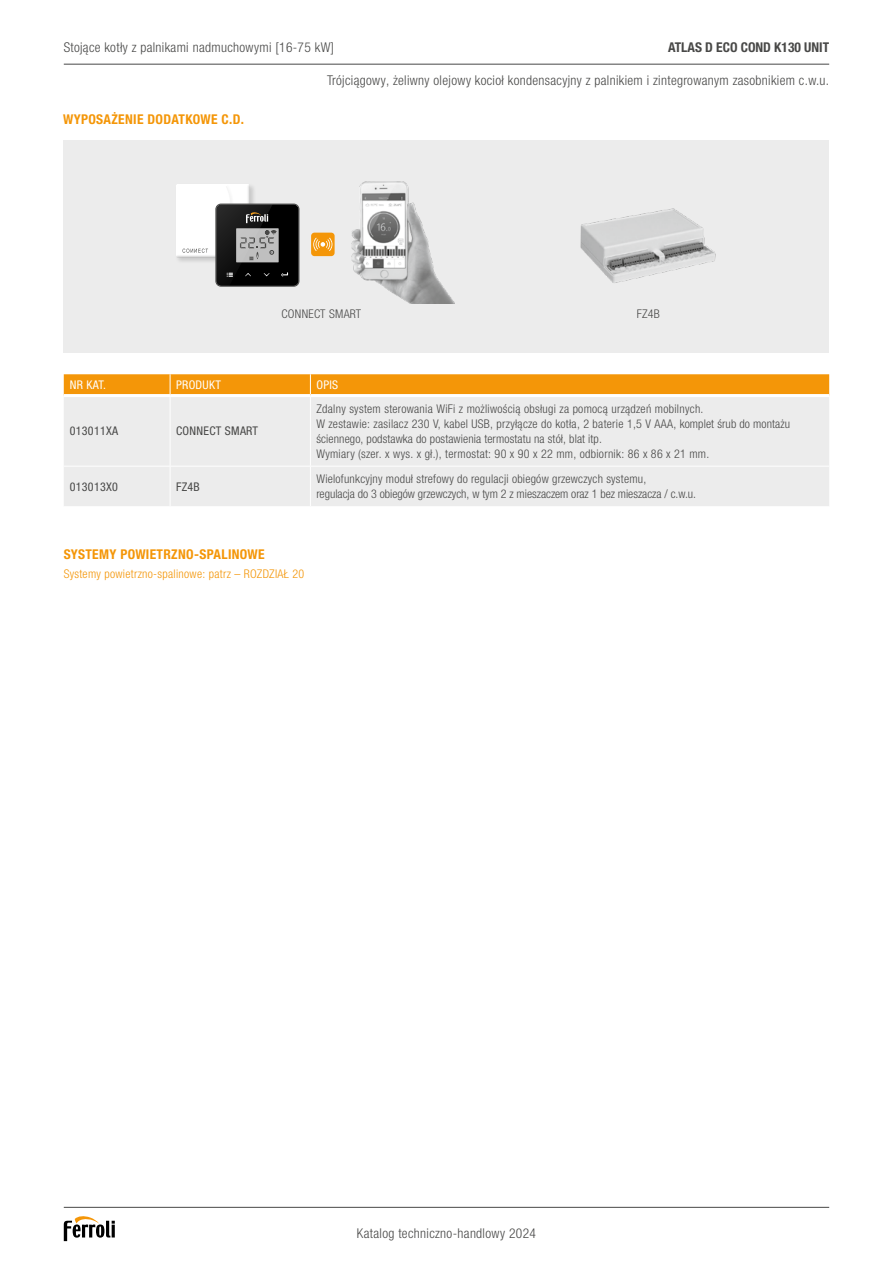
<style>
.page{position:relative;width:893px;height:1263px;background:#fff}
.page>*{position:absolute;margin:0;border:0;box-sizing:border-box;transform-origin:0 0}
.t1{font:300 condensed 13.5px "Helvetica Neue LTW1 G";letter-spacing:.025em;color:#484847}
.t2{font:700 condensed 13.5px "Helvetica Neue LTW1 G";letter-spacing:.025em;color:#f49608}
.t3{font:700 condensed 13.5px "Helvetica Neue LTW1 G";color:#484847}
.t4{font:300 condensed 12px/15px "Helvetica Neue LTW1 G";letter-spacing:.02em;color:#484847}
.t5{font:300 condensed 12px "Helvetica Neue LTW1 G";letter-spacing:.025em;color:#f49608}
.t6{font:condensed 12px "Helvetica Neue LTW1 G";letter-spacing:.025em;color:#484847}
.t7{font:condensed 12px "Helvetica Neue LTW1 G";letter-spacing:.025em;color:#fff}
</style>
<div class="page">
<div style="left:64px;top:397px;width:765px;height:109px;background:#ececec"></div>
<hr style="left:310px;top:397px;width:1px;height:69px;background:#fff">
<hr style="left:64px;top:466px;width:106px;height:1px;background:#fff">
<hr style="left:170px;top:466px;width:140px;height:1px;background:#fff">
<hr style="left:310px;top:466px;width:519px;height:1px;background:#fff">
<hr style="left:170px;top:466px;width:1px;height:40px;background:#fff">
<hr style="left:310px;top:466px;width:1px;height:40px;background:#fff">
<div style="left:64px;top:374px;width:765px;height:20px;background:#f49608"></div>
<hr style="left:170px;top:397px;width:1px;height:69px;background:#fff">
<hr style="left:64px;top:1207px;width:765px;height:1px;background:#484847">
<svg style="left:64px;top:1216px;width:51px;height:25px"></svg>
<hr style="left:64px;top:64px;width:765px;height:1px;background:#484847">
<div style="left:64px;top:140px;width:765px;height:213px;background:#ececec"></div>
<img style="left:580px;top:208px;width:136px;height:75px">
<div style="left:311px;top:233px;width:24px;height:23px;background:#f49608;border-radius:3px"></div>
<svg style="left:313px;top:238px;width:19px;height:13px"></svg>
<img style="left:352px;top:181px;width:102px;height:123px">
<div style="left:175px;top:183px;width:81px;height:81px;background:#000;opacity:.15"></div>
<div style="left:174px;top:182px;width:76px;height:76px;background:#000;opacity:.25"></div>
<div style="left:216px;top:182px;width:17px;height:74px;background:#ebebeb"></div>
<div style="left:217px;top:184px;width:18px;height:75px;background:#fff"></div>
<svg style="left:183px;top:249px;width:25px;height:4px"></svg>
<div style="left:216px;top:204px;width:83px;height:82px;background:#000;border-radius:5px"></div>
<svg style="left:216px;top:186px;width:72px;height:100px"></svg>
<p class="t3" style="left:668px;top:39px;width:163px">ATLAS D ECO COND K130 UNIT</p>
<p class="t1" style="left:327px;top:72px;width:504px">Trójciągowy, żeliwny olejowy kocioł kondensacyjny z palnikiem i zintegrowanym zasobnikiem c.w.u.</p>
<p class="t1" style="left:64px;top:40px;width:272px">Stojące kotły z palnikami nadmuchowymi [16-75 kW]</p>
<p class="t2" style="left:63px;top:112px;width:182px">WYPOSAŻENIE DODATKOWE C.D.</p>
<p class="t4" style="left:281px;top:306px;width:81px">CONNECT SMART</p>
<p class="t4" style="left:637px;top:306px;width:25px">FZ4B</p>
<p class="t7" style="left:70px;top:378px;width:38px">NR KAT.</p>
<p class="t7" style="left:176px;top:378px;width:46px">PRODUKT</p>
<p class="t7" style="left:316px;top:378px;width:23px">OPIS</p>
<p class="t6" style="left:70px;top:424px;width:50px">013011XA</p>
<p class="t6" style="left:176px;top:424px;width:84px">CONNECT SMART</p>
<p class="t4" style="left:316px;top:401px;width:475px">Zdalny system sterowania WiFi z możliwością obsługi za pomocą urządzeń mobilnych.<br>W zestawie: zasilacz 230 V, kabel USB, przyłącze do kotła, 2 baterie 1,5 V AAA, komplet śrub do montażu ściennego, podstawka do postawienia termostatu na stół, blat itp.<br>Wymiary (szer. x wys. x gł.), termostat: 90 x 90 x 22 mm, odbiornik: 86 x 86 x 21 mm.</p>
<p class="t6" style="left:70px;top:479px;width:50px">013013X0</p>
<p class="t6" style="left:176px;top:479px;width:25px">FZ4B</p>
<p class="t4" style="left:316px;top:472px;width:381px">Wielofunkcyjny moduł strefowy do regulacji obiegów grzewczych systemu,<br>regulacja do 3 obiegów grzewczych, w tym 2 z mieszaczem oraz 1 bez mieszacza / c.w.u.</p>
<p class="t2" style="left:64px;top:546px;width:202px">SYSTEMY POWIETRZNO-SPALINOWE</p>
<p class="t5" style="left:64px;top:567px;width:242px">Systemy powietrzno-spalinowe: patrz – ROZDZIAŁ 20</p>
<p class="t1" style="left:357px;top:1225px;width:181px">Katalog techniczno-handlowy 2024</p>
</div>
